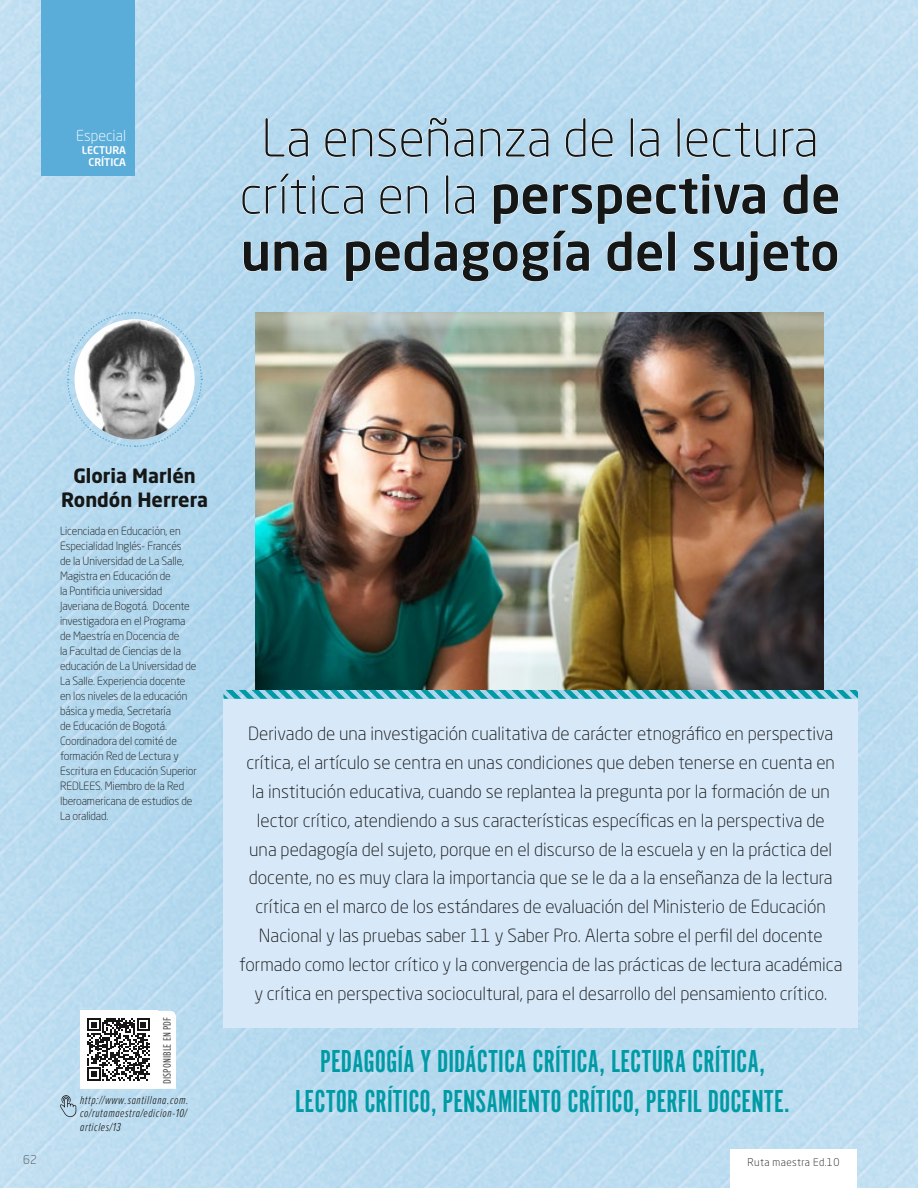
<style>
.page{position:relative;width:918px;height:1188px;background:#fff}
.page>*{position:absolute;margin:0;border:0;box-sizing:border-box;transform-origin:0 0}
.t1{font:500 51.6px/57.2px "Neo Sans Pro";color:#151616;text-align:center}
.t2{font:33px/39.6px "Alternate Got No 1 D";color:#009aa5;text-align:center}
.t3{font:700 19.5px/24px "Neo Sans Pro";color:#151616;text-align:center}
.t4{font:300 18px/28.8px "Neo Sans Pro";color:#151616;text-align:center}
.t5{font:300 15px "Neo Sans Pro";color:#fff}
.t6{font:italic 300 12px/13.5px "Proxima Nova Ex Cn";letter-spacing:.05em;color:#151616}
.t7{font:300 12px "Neo Sans Pro";color:#4e4e4d}
.t8{font:300 11.25px/15px "Neo Sans Pro";letter-spacing:-.01em;color:#151616}
.t9{font:11.25px "Proxima Nova Ex Cn";letter-spacing:.01em;color:#4e4e4d}
.t10{font:300 10.5px "Neo Sans Pro";letter-spacing:.04em;color:#151616}
.t11{font:500 10.5px/12.6px "Neo Sans Pro";color:#fff;text-align:right}
.s1{font-weight:300}
</style>
<div class="page">
<div style="left:0;top:0;width:918px;height:1188px;background:#fff;opacity:.5"></div>
<svg style="left:265px;top:117px;width:44px;height:41px;background:#c1dff1"></svg>
<svg style="left:325px;top:117px;width:149px;height:41px;background:#bfdef0"></svg>
<svg style="left:480px;top:128px;width:69px;height:30px;background:#c4e0f1"></svg>
<svg style="left:565px;top:117px;width:48px;height:41px;background:#c2dff1"></svg>
<div style="left:631px;top:118px;width:2px;height:39px;border:1px solid #fff"></div>
<svg style="left:639px;top:128px;width:20px;height:30px"></svg>
<div style="left:677px;top:118px;width:3px;height:39px;border:1px solid #fff"></div>
<svg style="left:686px;top:122px;width:90px;height:36px;background:#c4e0f1"></svg>
<svg style="left:782px;top:128px;width:34px;height:30px"></svg>
<svg style="left:242px;top:173px;width:597px;height:109px;background:#badbef"></svg>
<svg style="left:66px;top:311px;width:137px;height:137px;background:#b2d7ed"></svg>
<div style="left:75px;top:319px;width:120px;height:121px;background:#fff;border-radius:50%"></div>
<img style="left:85px;top:319px;width:99px;height:121px">
<svg style="left:158px;top:1011px;width:18px;height:78px"></svg>
<svg style="left:59px;top:1095px;width:17px;height:22px"></svg>
<div style="left:80px;top:1010px;width:78px;height:78px;background:#fff"></div>
<svg style="left:87px;top:1018px;width:63px;height:63px"></svg>
<img style="left:255px;top:312px;width:569px;height:377px">
<svg style="left:224px;top:690px;width:634px;height:9px;background:#56b7c8"></svg>
<div style="left:224px;top:699px;width:634px;height:329px;background:#d7e8f8"></div>
<div style="left:730px;top:1149px;width:127px;height:39px;background:#fff"></div>
<div style="left:41px;top:0;width:94px;height:175px;background:#5badd9"></div>
<div style="left:41px;top:125px;width:94px;height:51px;background:#5badd9"></div>
<p class="t5" style="left:76px;top:127px;width:51px">Especial</p>
<p class="t11" style="left:82px;top:143px;width:46px">LECTURA<br>CRÍTICA</p>
<h1 class="t1" style="left:240px;top:108px;width:602px"><span class="s1">La enseñanza de la lectura crítica en la</span> perspectiva de una pedagogía del sujeto</h1>
<p class="t3" style="left:61px;top:463px;width:148px">Gloria Marlén<br>Rondón Herrera</p>
<p class="t8" style="left:60px;top:523px;width:138px">Licenciada en Educación, en<br>Especialidad Inglés- Francés<br>de la Universidad de La Salle,<br>Magistra en Educación de<br>la Pontificia universidad<br>Javeriana de Bogotá. Docente investigadora en el Programa de Maestría en Docencia de<br>la Facultad de Ciencias de la educación de La Universidad de<br>La Salle. Experiencia docente en los niveles de la educación básica y media, Secretaría<br>de Educación de Bogotá.<br>Coordinadora del comité de formación Red de Lectura y<br>Escritura en Educación Superior<br>REDLEES. Miembro de la Red<br>Iberoamericana de estudios de<br>La oralidad.</p>
<p class="t9" style="left:161px;top:1084px;width:69px;rotate:-90deg">DISPONIBLE EN PDF</p>
<p class="t6" style="left:80px;top:1093px;width:110px">http://www.santillana.com. co/rutamaestra/edicion-10/ articles/13</p>
<p class="t4" style="left:239px;top:719px;width:605px">Derivado de una investigación cualitativa de carácter etnográfico en perspectiva crítica, el artículo se centra en unas condiciones que deben tenerse en cuenta en la institución educativa, cuando se replantea la pregunta por la formación de un lector crítico, atendiendo a sus características específicas en la perspectiva de<br>una pedagogía del sujeto, porque en el discurso de la escuela y en la práctica del docente, no es muy clara la importancia que se le da a la enseñanza de la lectura crítica en el marco de los estándares de evaluación del Ministerio de Educación Nacional y las pruebas saber 11 y Saber Pro. Alerta sobre el perfil del docente formado como lector crítico y la convergencia de las prácticas de lectura académica y crítica en perspectiva sociocultural, para el desarrollo del pensamiento crítico.</p>
<h2 class="t2" style="left:295px;top:1042px;width:496px">PEDAGOGÍA Y DIDÁCTICA CRÍTICA, LECTURA CRÍTICA,<br>LECTOR CRÍTICO, PENSAMIENTO CRÍTICO, PERFIL DOCENTE.</h2>
<p class="t7" style="left:23px;top:1152px;width:15px">62</p>
<p class="t10" style="left:747px;top:1156px;width:94px">Ruta maestra Ed.10</p>
</div>
